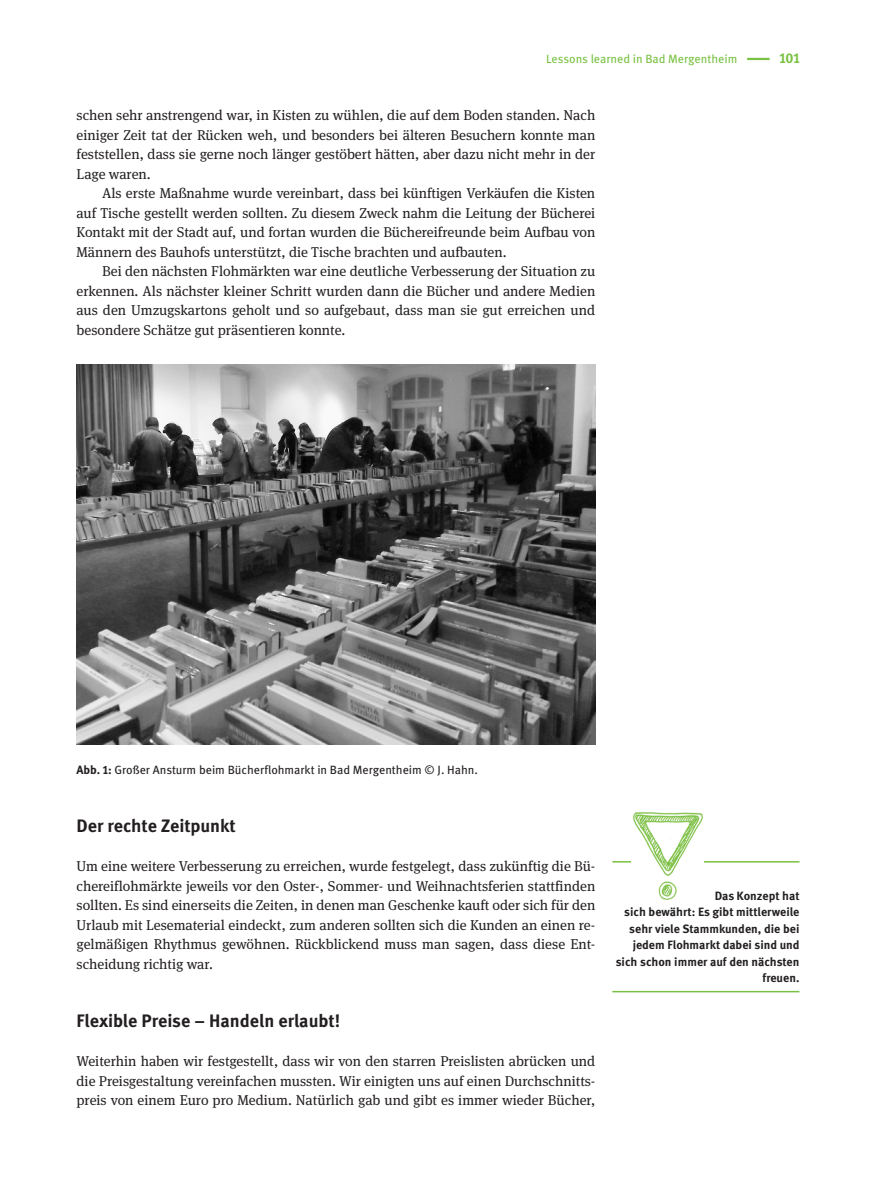
<style>
.page{position:relative;width:893px;height:1191px;background:#fff}
.page>*{position:absolute;margin:0;border:0;box-sizing:border-box;transform-origin:0 0}
.t1{font:700 18px "DG Meta Science";color:#231f20}
.t2{font:14.25px/19.5px "DG Meta Serif Science";color:#231f20;text-align:justify}
.t3{font:700 14.25px "DG Meta Science";color:#79c142}
.t4{font:700 12px/16.5px "DG Meta Science";color:#231f20;text-align:right}
.t5{font:12px "DG Meta Science";color:#231f20}
.t6{font:12px "DG Meta Science";color:#79c142}
.s1{font-weight:700}
</style>
<div class="page">
<hr style="left:747px;top:58px;width:23px;height:2px;background:#79c142">
<img style="left:77px;top:364px;width:518px;height:380px">
<hr style="left:612px;top:861px;width:187px;height:1px;background:#79c142">
<hr style="left:612px;top:991px;width:187px;height:1px;background:#79c142">
<img style="left:631px;top:812px;width:73px;height:87px">
<p class="t6" style="left:546px;top:50px;width:193px">Lessons learned in Bad Mergentheim</p>
<p class="t3" style="left:779px;top:47px;width:22px">101</p>
<p class="t2" style="left:77px;top:105px;width:520px">schen sehr anstrengend war, in Kisten zu wühlen, die auf dem Boden standen. Nach einiger Zeit tat der Rücken weh, und besonders bei älteren Besuchern konnte man feststellen, dass sie gerne noch länger gestöbert hätten, aber dazu nicht mehr in der Lage waren.</p>
<p class="t2" style="left:77px;top:183px;width:520px;text-indent:26px">Als erste Maßnahme wurde vereinbart, dass bei künftigen Verkäufen die Kisten auf Tische gestellt werden sollten. Zu diesem Zweck nahm die Leitung der Bücherei Kontakt mit der Stadt auf, und fortan wurden die Büchereifreunde beim Aufbau von Männern des Bauhofs unterstützt, die Tische brachten und aufbauten.</p>
<p class="t2" style="left:77px;top:261px;width:520px;text-indent:26px">Bei den nächsten Flohmärkten war eine deutliche Verbesserung der Situation zu erkennen. Als nächster kleiner Schritt wurden dann die Bücher und andere Medien aus den Umzugskartons geholt und so aufgebaut, dass man sie gut erreichen und besondere Schätze gut präsentieren konnte.</p>
<p class="t5" style="left:77px;top:760px;width:403px"><span class="s1">Abb. 1:</span> Großer Ansturm beim Bücherflohmarkt in Bad Mergentheim © J. Hahn.</p>
<p class="t1" style="left:77px;top:811px;width:161px">Der rechte Zeitpunkt</p>
<p class="t2" style="left:77px;top:856px;width:520px">Um eine weitere Verbesserung zu erreichen, wurde festgelegt, dass zukünftig die Bü&shy;chereiflohmärkte jeweils vor den Oster-, Sommer- und Weihnachtsferien stattfinden sollten. Es sind einerseits die Zeiten, in denen man Geschenke kauft oder sich für den Urlaub mit Lesematerial eindeckt, zum anderen sollten sich die Kunden an einen re&shy;gelmäßigen Rhythmus gewöhnen. Rückblickend muss man sagen, dass diese Ent&shy;scheidung richtig war.</p>
<p class="t1" style="left:77px;top:1006px;width:265px">Flexible Preise – Handeln erlaubt!</p>
<p class="t2" style="left:77px;top:1051px;width:520px">Weiterhin haben wir festgestellt, dass wir von den starren Preislisten abrücken und die Preisgestaltung vereinfachen mussten. Wir einigten uns auf einen Durchschnitts&shy;preis von einem Euro pro Medium. Natürlich gab und gibt es immer wieder Bücher,</p>
<p class="t4" style="left:616px;top:887px;width:185px">Das Konzept hat<br>sich bewährt: Es gibt mittlerweile sehr viele Stammkunden, die bei jedem Flohmarkt dabei sind und sich schon immer auf den nächsten freuen.</p>
</div>
